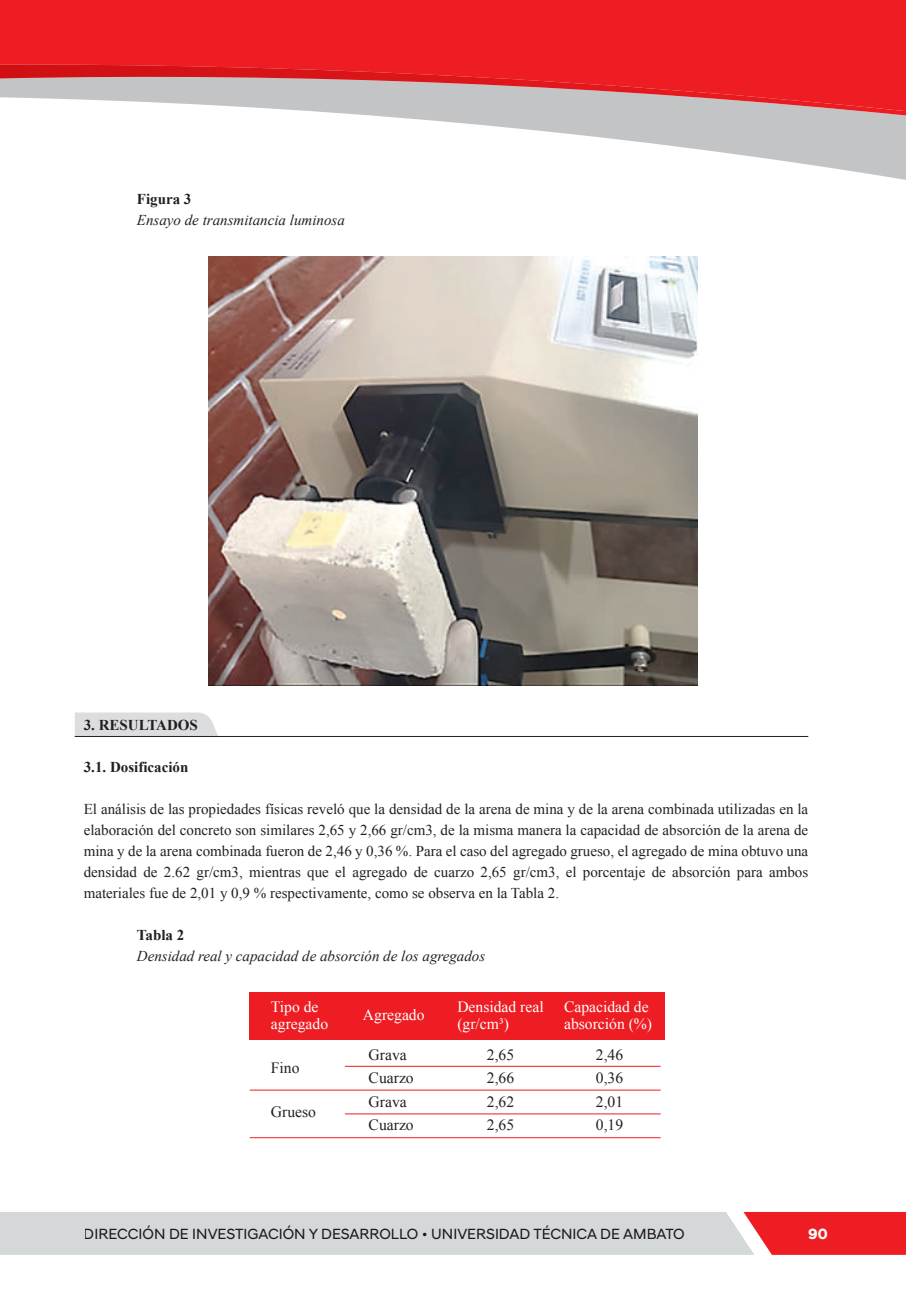
<style>
.page{position:relative;width:906px;height:1289px;background:#fff}
.page>*{position:absolute;margin:0;border:0;box-sizing:border-box;transform-origin:0 0}
.t1{font:15.6px/17.2px "Times New Roman";color:#fff}
.t2{font:15.6px/23.4px "Times New Roman";color:#231f20;text-align:justify}
.t3{font:15px/21px "Times New Roman";color:#231f20;text-align:justify}
.t4{font:italic 15px "Times New Roman";color:#231f20}
.t5{font:15px "Hyundai Sans Head";color:#231f20}
.t6{font:700 15px "Times New Roman";color:#231f20}
.t7{font:700 15px "Hyundai Sans Head";color:#fff}
</style>
<div class="page">
<svg style="left:75px;top:712px;width:143px;height:24px;background:#dddee0"></svg>
<hr style="left:75px;top:736px;width:733px;height:1px;background:#231f20">
<svg style="left:0;top:1211px;width:906px;height:43px;background:#dabbbc"></svg>
<svg style="left:367px;top:115px;width:539px;height:65px"></svg>
<div style="left:0;top:0;width:906px;height:64px;background:#ee1d23"></div>
<svg style="left:0;top:64px;width:906px;height:51px;background:#d87a7d"></svg>
<img style="left:208px;top:256px;width:490px;height:429px">
<div style="left:250px;top:992px;width:415px;height:48px;background:#ee1d23"></div>
<hr style="left:250px;top:1137px;width:410px;height:1px;background:#ee1d23">
<hr style="left:345px;top:1113px;width:315px;height:1px;background:#ee1d23">
<hr style="left:250px;top:1089px;width:410px;height:1px;background:#ee1d23">
<hr style="left:345px;top:1066px;width:315px;height:1px;background:#ee1d23">
<p class="t6" style="left:137px;top:189px;width:56px">Figura 3</p>
<p class="t4" style="left:137px;top:210px;width:209px">Ensayo de transmitancia luminosa</p>
<p class="t6" style="left:84px;top:714px;width:116px">3. RESULTADOS</p>
<p class="t6" style="left:84px;top:756px;width:106px">3.1. Dosificación</p>
<p class="t3" style="left:84px;top:797px;width:726px">El análisis de las propiedades físicas reveló que la densidad de la arena de mina y de la arena combinada utilizadas en la elaboración del concreto son similares 2,65 y 2,66 gr/cm3, de la misma manera la capacidad de absorción de la arena de mina y de la arena combinada fueron de 2,46 y 0,36 %. Para el caso del agregado grueso, el agregado de mina obtuvo una densidad de 2.62 gr/cm3, mientras que el agregado de cuarzo 2,65 gr/cm3, el porcentaje de absorción para ambos materiales fue de 2,01 y 0,9 % respectivamente, como se observa en la Tabla 2.</p>
<p class="t6" style="left:137px;top:924px;width:49px">Tabla 2</p>
<p class="t4" style="left:137px;top:945px;width:350px">Densidad real y capacidad de absorción de los agregados</p>
<p class="t1" style="left:271px;top:997px;width:59px">Tipo de agregado</p>
<p class="t2" style="left:271px;top:1055px;width:30px">Fino</p>
<p class="t2" style="left:271px;top:1099px;width:47px">Grueso</p>
<p class="t1" style="left:363px;top:1006px;width:63px">Agregado</p>
<p class="t1" style="left:457px;top:997px;width:88px">Densidad real (gr/cm³)</p>
<p class="t1" style="left:564px;top:997px;width:90px">Capacidad de absorción (%)</p>
<p class="t2" style="left:368px;top:1042px;width:47px;text-align:left">Grava<br>Cuarzo<br>Grava<br>Cuarzo</p>
<p class="t2" style="left:487px;top:1042px;width:29px">2,65<br>2,66<br>2,62<br>2,65</p>
<p class="t2" style="left:596px;top:1042px;width:29px">2,46<br>0,36<br>2,01<br>0,19</p>
<p class="t5" style="left:84px;top:1224px;width:602px">DIRECCIÓN DE INVESTIGACIÓN Y DESARROLLO • UNIVERSIDAD TÉCNICA DE AMBATO</p>
<p class="t7" style="left:808px;top:1224px;width:21px">90</p>
</div>
